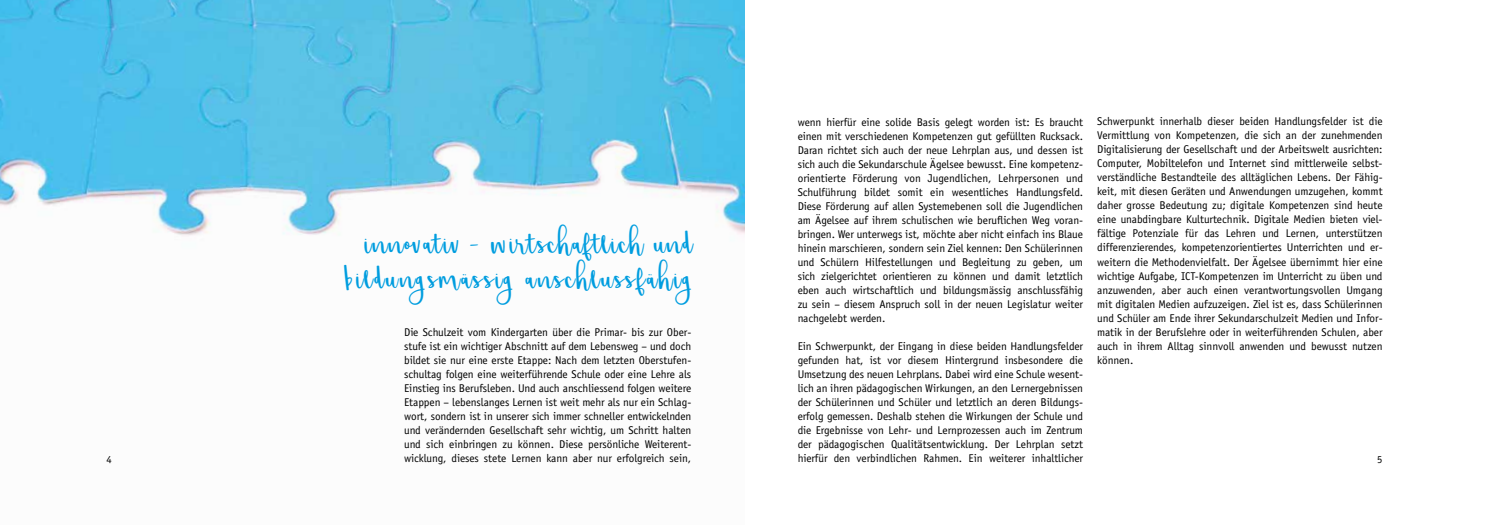
<style>
.page{position:relative;width:1489px;height:525px;background:#fff}
.page>*{position:absolute;margin:0;border:0;box-sizing:border-box;transform-origin:0 0}
.t1{font:47.5px/35px "Shorthalt";letter-spacing:.025em;color:#009ddf;text-align:center}
.t2{font:11.25px/14px "Officina Sans";letter-spacing:-.005em;color:#000;text-align:justify}
.t3{font:10.62px "Officina Sans";color:#000}
</style>
<div class="page">
<img style="left:0;top:0;width:744px;height:236px">
<p class="t2" style="left:1097px;top:114px;width:287px">Schwerpunkt innerhalb dieser beiden Handlungsfelder ist die Vermittlung von Kompetenzen, die sich an der zunehmenden Digitalisierung der Gesellschaft und der Arbeitswelt ausrichten:<br>Computer, Mobiltelefon und Internet sind mittlerweile selbst&shy;verständliche Bestandteile des alltäglichen Lebens. Der Fähig&shy;keit, mit diesen Geräten und Anwendungen umzugehen, kommt daher grosse Bedeutung zu; digitale Kompetenzen sind heute eine unabdingbare Kulturtechnik. Digitale Medien bieten viel&shy;fältige Potenziale für das Lehren und Lernen, unterstützen differenzierendes, kompetenzorientiertes Unterrichten und er&shy;weitern die Methodenvielfalt. Der Ägelsee übernimmt hier eine wichtige Aufgabe, ICT-Kompetenzen im Unterricht zu üben und anzuwenden, aber auch einen verantwortungsvollen Umgang mit digitalen Medien aufzuzeigen. Ziel ist es, dass Schülerinnen und Schüler am Ende ihrer Sekundarschulzeit Medien und Infor&shy;matik in der Berufslehre oder in weiterführenden Schulen, aber auch in ihrem Alltag sinnvoll anwenden und bewusst nutzen können.</p>
<p class="t2" style="left:797px;top:115px;width:287px">wenn hierfür eine solide Basis gelegt worden ist: Es braucht einen mit verschiedenen Kompetenzen gut gefüllten Rucksack.<br>Daran richtet sich auch der neue Lehrplan aus, und dessen ist sich auch die Sekundarschule Ägelsee bewusst. Eine kompetenz&shy;orientierte Förderung von Jugendlichen, Lehrpersonen und Schulführung bildet somit ein wesentliches Handlungsfeld.<br>Diese Förderung auf allen Systemebenen soll die Jugendlichen am Ägelsee auf ihrem schulischen wie beruflichen Weg voran&shy;bringen. Wer unterwegs ist, möchte aber nicht einfach ins B laue hinein marschieren, sondern sein Ziel kennen: Den Schülerinnen und Schülern Hilfestellungen und Begleitung zu geben, um sich zielgerichtet orientieren zu können und damit letztlich eben auch wirtschaftlich und bildungsmässig anschlussfähig zu sein – diesem Anspruch soll in der neuen Legislatur weiter nachgelebt werden.</p>
<p class="t2" style="left:797px;top:339px;width:287px">Ein Schwerpunkt, der Eingang in diese beiden Handlungsfelder gefunden hat, ist vor diesem Hintergrund insbesondere die Umsetzung des neuen Lehrplans. Dabei wird eine Schule wesent&shy;lich an ihren pädagogischen Wirkungen, an den Lernergebnissen der Schülerinnen und Schüler und letztlich an deren Bildungs&shy;erfolg gemessen. Deshalb stehen die Wirkungen der Schule und die Ergebnisse von Lehr- und Lernprozessen auch im Zentrum der pädagogischen Qualitätsentwicklung. Der Lehrplan setzt hierfür den verbindlichen Rahmen. Ein weiterer inhaltlicher</p>
<h1 class="t1" style="left:344px;top:231px;width:349px">innovativ – wirtschaftlich und bildungsmässig anschlussfähig</h1>
<p class="t2" style="left:404px;top:325px;width:289px">Die Schulzeit vom Kindergarten über die Primar- bis zur Ober&shy;stufe ist ein wichtiger Abschnitt auf dem Lebensweg – und doch bildet sie nur eine erste Etappe: Nach dem letzten Oberstufen&shy;schultag folgen eine weiterführende Schule oder eine Lehre als Einstieg ins Berufsleben. Und auch anschliessend folgen weitere Etappen – lebenslanges Lernen ist weit mehr als nur ein Schlag&shy;wort, sondern ist in unserer sich immer schneller entwickelnden und verändernden Gesellschaft sehr wichtig, um Schritt halten und sich einbringen zu können. Diese persönliche Weiterent-</p>
<p class="t3" style="left:106px;top:452px;width:7px">4</p>
<p class="t2" style="left:404px;top:451px;width:288px">wicklung, dieses stete Lernen kann aber nur erfolgreich sein,</p>
<p class="t3" style="left:1377px;top:452px;width:7px">5</p>
</div>
